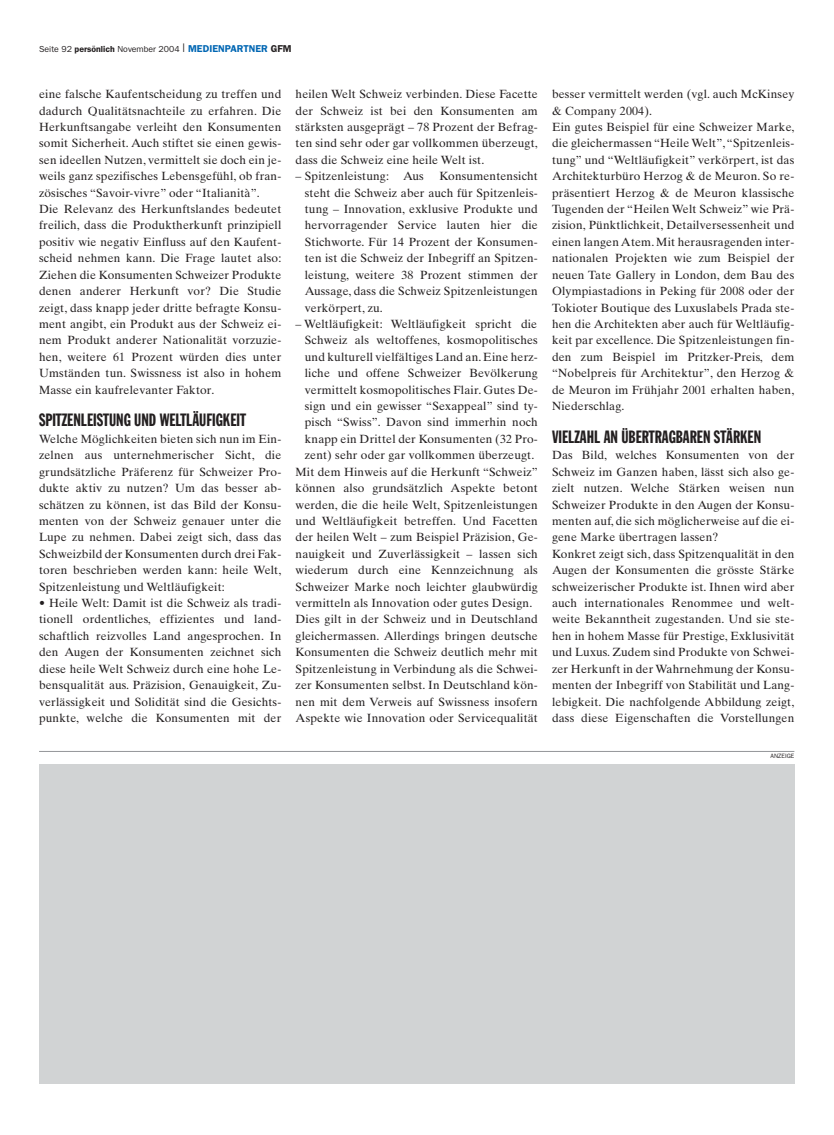
<style>
.page{position:relative;width:834px;height:1135px;background:#fff}
.page>*{position:absolute;margin:0;border:0;box-sizing:border-box;transform-origin:0 0}
.t1{font:17.5px "Franklin Gothic Extra Cond";color:#231f20}
.t2{font:11.88px/16.4px "Times Ten";letter-spacing:.015em;color:#231f20;text-align:justify}
.t3{font:8.75px "Franklin Gothic";color:#231f20}
.t4{font:6.25px "Franklin Gothic";color:#231f20}
.s1{font-weight:600}
.s2{font-size:12.5px}
.s3{font-weight:600;font-size:10px;color:#0066b3}
.s4{font-weight:600;font-size:10px}
</style>
<div class="page">
<div style="left:39px;top:751px;width:756px;height:333px;background:#d1d3d4"></div>
<p class="t3" style="left:39px;top:46px;width:254px">Seite 92 <span class="s1">persönlich</span> November 2004 <span class="s2">|</span> <span class="s3">MEDIENPARTNER</span> <span class="s4">GFM</span></p>
<p class="t2" style="left:39px;top:87px;width:244px;text-align:left">eine falsche Kaufentscheidung zu treffen und dadurch Qualitätsnachteile zu erfahren. Die Herkunftsangabe verleiht den Konsumenten somit Sicherheit. Auch stiftet sie einen gewis&shy;sen ideellen Nutzen, vermittelt sie doch ein je&shy;weils ganz spezifisches Lebensgefühl, ob fran&shy;zösisches “Savoir-vivre” oder “Italianità”.<br>Die Relevanz des Herkunftslandes bedeutet freilich, dass die Produktherkunft prinzipiell positiv wie negativ Einfluss auf den Kaufent&shy;scheid nehmen kann. Die Frage lautet also:<br>Ziehen die Konsumenten Schweizer Produkte denen anderer Herkunft vor? Die Studie zeigt, dass knapp jeder dritte befragte Konsu&shy;ment angibt, ein Produkt aus der Schweiz ei&shy;nem Produkt anderer Nationalität vorzuzie&shy;hen, weitere 61 Prozent würden dies unter Umständen tun. Swissness ist also in hohem Masse ein kaufrelevanter Faktor.</p>
<h1 class="t1" style="left:39px;top:414px;width:208px">SPITZENLEISTUNG UND WELTLÄUFIGKEIT</h1>
<p class="t2" style="left:39px;top:432px;width:244px">Welche Möglichkeiten bieten sich nun im Ein&shy;zelnen aus unternehmerischer Sicht, die grundsätzliche Präferenz für Schweizer Pro&shy;dukte aktiv zu nutzen? Um das besser ab&shy;schätzen zu können, ist das Bild der Konsu&shy;menten von der Schweiz genauer unter die Lupe zu nehmen. Dabei zeigt sich, dass das Schweizbild der Konsumenten durch drei Fak&shy;toren beschrieben werden kann: heile Welt, Spitzenleistung und Weltläufigkeit:</p>
<p class="t2" style="left:39px;top:596px;width:244px">• Heile Welt: Damit ist die Schweiz als tradi&shy;tionell ordentliches, effizientes und land&shy;schaftlich reizvolles Land angesprochen. In den Augen der Konsumenten zeichnet sich diese heile Welt Schweiz durch eine hohe Le&shy;bensqualität aus. Präzision, Genauigkeit, Zu&shy;verlässigkeit und Solidität sind die Gesichts&shy;punkte, welche die Konsumenten mit der</p>
<p class="t2" style="left:295px;top:87px;width:244px">heilen Welt Schweiz verbinden. Diese Facette der Schweiz ist bei den Konsumenten am stärksten ausgeprägt – 78 Prozent der Befrag&shy;ten sind sehr oder gar vollkommen überzeugt, dass die Schweiz eine heile Welt ist.</p>
<p class="t2" style="left:295px;top:169px;width:130px">– Spitzenleistung: Aus</p>
<p class="t2" style="left:305px;top:169px;width:234px;text-indent:135px">Konsumentensicht steht die Schweiz aber auch für Spitzenleis&shy;tung – Innovation, exklusive Produkte und hervorragender Service lauten hier die Stichworte. Für 14 Prozent der Konsumen&shy;ten ist die Schweiz der Inbegriff an Spitzen&shy;leistung, weitere 38 Prozent stimmen der Aussage, dass die Schweiz Spitzenleistungen verkörpert, zu.</p>
<p class="t2" style="left:295px;top:317px;width:243px">– Weltläufigkeit: Weltläufigkeit spricht die</p>
<p class="t2" style="left:305px;top:333px;width:234px">Schweiz als weltoffenes, kosmopolitisches</p>
<p class="t2" style="left:305px;top:350px;width:234px">und kulturell vielfältiges Land an. Eine herz-</p>
<p class="t2" style="left:305px;top:366px;width:234px">liche und offene Schweizer Bevölkerung</p>
<p class="t2" style="left:305px;top:382px;width:234px">vermittelt kosmopolitisches Flair. Gutes De-</p>
<p class="t2" style="left:305px;top:399px;width:234px">sign und ein gewisser “Sexappeal” sind ty-</p>
<p class="t2" style="left:305px;top:415px;width:234px">pisch “Swiss”. Davon sind immerhin noch</p>
<p class="t2" style="left:305px;top:432px;width:234px">knapp ein Drittel der Konsumenten (32 Pro-</p>
<p class="t2" style="left:305px;top:448px;width:231px">zent) sehr oder gar vollkommen überzeugt.</p>
<p class="t2" style="left:295px;top:464px;width:244px">Mit dem Hinweis auf die Herkunft “Schweiz”</p>
<p class="t2" style="left:295px;top:481px;width:244px">können also grundsätzlich Aspekte betont</p>
<p class="t2" style="left:295px;top:497px;width:244px">werden, die die heile Welt, Spitzenleistungen</p>
<p class="t2" style="left:295px;top:514px;width:244px">und Weltläufigkeit betreffen. Und Facetten</p>
<p class="t2" style="left:295px;top:530px;width:244px">der heilen Welt – zum Beispiel Präzision, Ge-</p>
<p class="t2" style="left:295px;top:546px;width:244px">nauigkeit und Zuverlässigkeit – lassen sich</p>
<p class="t2" style="left:295px;top:563px;width:244px">wiederum durch eine Kennzeichnung als</p>
<p class="t2" style="left:295px;top:579px;width:244px">Schweizer Marke noch leichter glaubwürdig</p>
<p class="t2" style="left:295px;top:596px;width:238px">vermitteln als Innovation oder gutes Design.</p>
<p class="t2" style="left:295px;top:612px;width:244px">Dies gilt in der Schweiz und in Deutschland</p>
<p class="t2" style="left:295px;top:629px;width:244px">gleichermassen. Allerdings bringen deutsche</p>
<p class="t2" style="left:295px;top:645px;width:244px">Konsumenten die Schweiz deutlich mehr mit</p>
<p class="t2" style="left:295px;top:661px;width:244px">Spitzenleistung in Verbindung als die Schwei-</p>
<p class="t2" style="left:295px;top:678px;width:244px">zer Konsumenten selbst. In Deutschland kön-</p>
<p class="t2" style="left:295px;top:694px;width:244px">nen mit dem Verweis auf Swissness insofern</p>
<p class="t2" style="left:295px;top:711px;width:244px">Aspekte wie Innovation oder Servicequalität</p>
<p class="t2" style="left:552px;top:87px;width:244px;text-align:left">besser vermittelt werden (vgl. auch McKinsey &amp; Company 2004).<br>Ein gutes Beispiel für eine Schweizer Marke, die gleichermassen “Heile Welt”,“Spitzenleis&shy;tung” und “Weltläufigkeit” verkörpert, ist das Architekturbüro Herzog &amp; de Meuron. So re&shy;präsentiert Herzog &amp; de Meuron klassische Tugenden der “Heilen Welt Schweiz” wie Prä&shy;zision, Pünktlichkeit, Detailversessenheit und einen langen Atem. Mit herausragenden inter&shy;nationalen Projekten wie zum Beispiel der neuen Tate Gallery in London, dem Bau des Olympiastadions in Peking für 2008 oder der Tokioter Boutique des Luxuslabels Prada ste&shy;hen die Architekten aber auch für Weltläufig&shy;keit par excellence. Die Spitzenleistungen fin&shy;den zum Beispiel im Pritzker-Preis, dem “Nobelpreis für Architektur”, den Herzog &amp; de Meuron im Frühjahr 2001 erhalten haben, Niederschlag.</p>
<h1 class="t1" style="left:552px;top:430px;width:211px">VIELZAHL AN ÜBERTRAGBAREN STÄRKEN</h1>
<p class="t2" style="left:552px;top:448px;width:244px;text-align:left">Das Bild, welches Konsumenten von der Schweiz im Ganzen haben, lässt sich also ge&shy;zielt nutzen. Welche Stärken weisen nun Schweizer Produkte in den Augen der Konsu&shy;menten auf, die sich möglicherweise auf die ei&shy;gene Marke übertragen lassen?<br>Konkret zeigt sich, dass Spitzenqualität in den Augen der Konsumenten die grösste Stärke schweizerischer Produkte ist. Ihnen wird aber auch internationales Renommee und welt&shy;weite Bekanntheit zugestanden. Und sie ste&shy;hen in hohem Masse für Prestige, Exklusivität und Luxus. Zudem sind Produkte von Schwei&shy;zer Herkunft in der Wahrnehmung der Konsu&shy;menten der Inbegriff von Stabilität und Lang&shy;lebigkeit. Die nachfolgende Abbildung zeigt, dass diese Eigenschaften die Vorstellungen</p>
<p class="t4" style="left:770px;top:754px;width:25px">ANZEIGE</p>
</div>
